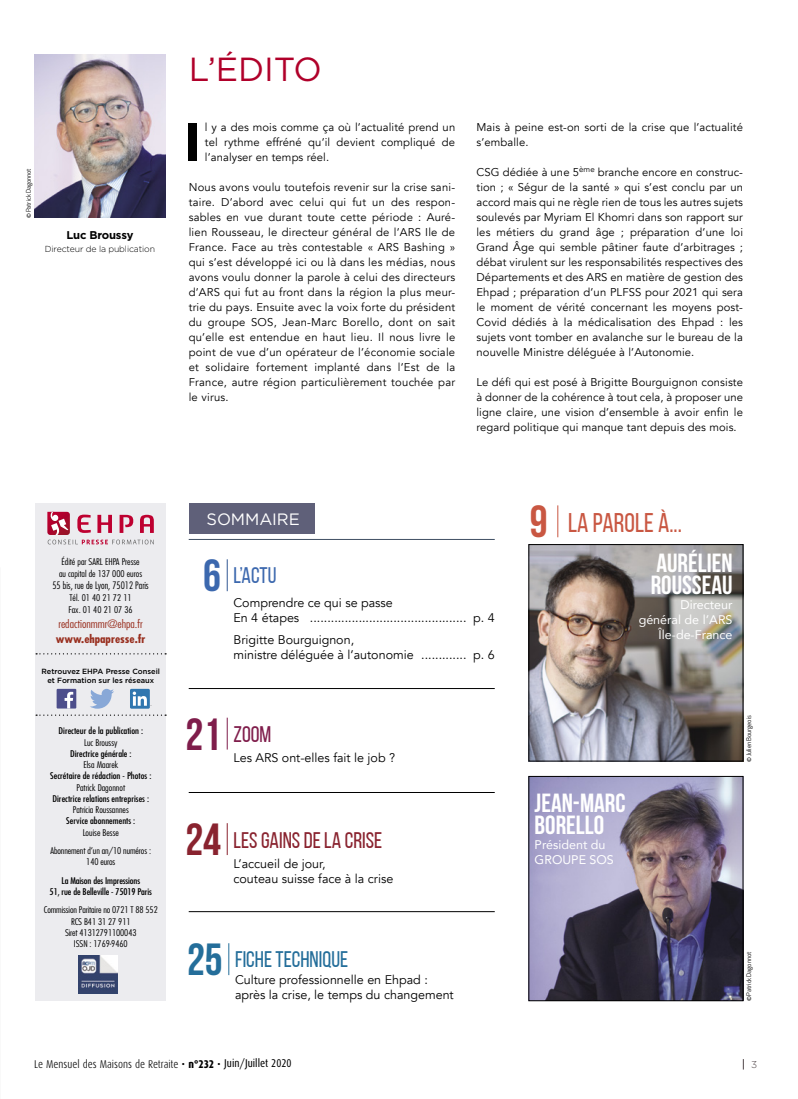
<style>
.page{position:relative;width:798px;height:1099px;background:#fff}
.page>*{position:absolute;margin:0;border:0;box-sizing:border-box;transform-origin:0 0}
.t1{font:900 53.62px "Avenir";color:#000}
.t2{font:45px "Bebas Neue";color:#246e9a}
.t3{font:45px "Bebas Neue";color:#7f1d4b}
.t4{font:45px "Bebas Neue";color:#89232f}
.t5{font:45px "Bebas Neue";color:#3c68ae}
.t6{font:45px "Bebas Neue";color:#c95742}
.t7{font:33.38px "Gotham";letter-spacing:-.005em;color:#b0002a}
.t8{font:27px "Bebas Neue";color:#c95742}
.t9{font:700 26.25px/22.5px "Bebas Neue";color:#fff}
.t10{font:22.5px "Bebas Neue";color:#89232f}
.t11{font:22.5px "Bebas Neue";color:#246e9a}
.t12{font:22.5px "Bebas Neue";color:#3c68ae}
.t13{font:22.5px "Bebas Neue";color:#7f1d4b}
.t14{font:16.5px "Gotham";letter-spacing:-.005em;color:#fff}
.t15{font:12.5px/15px "Avenir";color:#000}
.t16{font:12.5px/15px "Avenir";color:#fff;text-align:right}
.t17{font:11.25px/15px "Avenir";letter-spacing:.01em;color:#000;text-align:justify}
.t18{font:300 11.25px "Dax Condensed";color:#000}
.t19{font:300 condensed 11.25px "Futura LT";color:#992f1f;scale:1.11 1}
.t20{font:700 condensed 11.25px "Futura LT";color:#992f1f;scale:1.11 1}
.t21{font:700 11.25px "Gotham";letter-spacing:-.015em;color:#000}
.t22{font:300 condensed 10px "Futura LT";color:#000}
.t23{font:300 10px "Gotham";color:#504649}
.t24{font:300 condensed 9px/11.2px "Futura LT";color:#000;scale:1.11 1}
.t25{font:condensed 9px/11.2px "Futura LT";color:#000;text-align:center;scale:1.11 1}
.t26{font:300 8.75px "Gotham";letter-spacing:-.015em;color:#000}
.t27{font:500 7.5px/9px "Gotham";color:#000;text-align:center}
.t28{font:6.25px "Apex New";letter-spacing:-.015em;color:#000}
.s1{font-weight:800}
.s2{font-weight:400}
</style>
<div class="page">
<img style="left:530px;top:546px;width:210px;height:213px">
<div style="left:528px;top:544px;width:214px;height:217px;border:1px solid #000"></div>
<img style="left:530px;top:778px;width:210px;height:220px">
<div style="left:528px;top:776px;width:214px;height:224px;border:1px solid #000"></div>
<div style="left:35px;top:503px;width:131px;height:497px;background:#ececef"></div>
<svg style="left:47px;top:512px;width:107px;height:32px"></svg>
<img style="left:79px;top:955px;width:38px;height:38px">
<svg style="left:36px;top:653px;width:130px;height:1px"></svg>
<svg style="left:36px;top:714px;width:130px;height:1px"></svg>
<svg style="left:90px;top:688px;width:24px;height:20px"></svg>
<div style="left:130px;top:688px;width:20px;height:20px;background:#3076af"></div>
<svg style="left:133px;top:691px;width:19px;height:15px"></svg>
<div style="left:57px;top:688px;width:19px;height:20px;background:#4d4e8b"></div>
<svg style="left:65px;top:691px;width:8px;height:17px"></svg>
<img style="left:34px;top:54px;width:132px;height:164px">
<div style="left:189px;top:503px;width:125px;height:30px;background:#5f6079"></div>
<hr style="left:189px;top:688px;width:305px;height:1px;background:#000">
<hr style="left:189px;top:792px;width:305px;height:1px;background:#000">
<hr style="left:189px;top:911px;width:305px;height:1px;background:#000">
<hr style="left:189px;top:539px;width:305px;height:1px;background:#3f4f63">
<hr style="left:227px;top:559px;width:1px;height:32px;background:#315793">
<hr style="left:557px;top:505px;width:1px;height:32px;background:#c95742">
<hr style="left:228px;top:943px;width:1px;height:32px;background:#246e9a">
<hr style="left:227px;top:717px;width:1px;height:32px;background:#7f1d4b">
<hr style="left:227px;top:823px;width:1px;height:32px;background:#89232f">
<p class="t28" style="left:24px;top:218px;width:51px;rotate:-90deg">© Patrick Dagonnot</p>
<p class="t21" style="left:66px;top:228px;width:68px">Luc Broussy</p>
<p class="t26" style="left:45px;top:243px;width:112px">Directeur de la publication</p>
<h3 class="t7" style="left:189px;top:48px;width:135px">L’ÉDITO</h3>
<h1 class="t1" style="left:185px;top:96px;width:17px">I</h1>
<p class="t17" style="left:205px;top:120px;width:252px">l y a des mois comme ça où l’actualité prend un tel rythme effréné qu’il devient compliqué de l’analyser en temps réel.</p>
<p class="t17" style="left:189px;top:180px;width:268px">Nous avons voulu toutefois revenir sur la crise sani&shy;taire. D’abord avec celui qui fut un des respon&shy;sables en vue durant toute cette période : Auré&shy;lien Rousseau, le directeur général de l’ARS Ile de France. Face au très contestable « ARS Bashing » qui s’est développé ici ou là dans les médias, nous avons voulu donner la parole à celui des directeurs d’ARS qui fut au front dans la région la plus meur&shy;trie du pays. Ensuite avec la voix forte du président du groupe SOS, Jean-Marc Borello, dont on sait qu’elle est entendue en haut lieu. Il nous livre le point de vue d’un opérateur de l’économie sociale et solidaire fortement implanté dans l’Est de la France, autre région particulièrement touchée par le virus.</p>
<p class="t17" style="left:476px;top:120px;width:268px">Mais à peine est-on sorti de la crise que l’actualité s’emballe.</p>
<p class="t17" style="left:476px;top:165px;width:268px">CSG dédiée à une 5<sup>ème</sup> branche encore en construc&shy;tion ; « Ségur de la santé » qui s’est conclu par un accord mais qui ne règle rien de tous les autres sujets soulevés par Myriam El Khomri dans son rapport sur les métiers du grand âge ; préparation d’une loi Grand Âge qui semble pâtiner faute d’arbitrages ; débat virulent sur les responsabilités respectives des Départements et des ARS en matière de gestion des Ehpad ; préparation d’un PLFSS pour 2021 qui sera le moment de vérité concernant les moyens post-Covid dédiés à la médicalisation des Ehpad : les sujets vont tomber en avalanche sur le bureau de la nouvelle Ministre déléguée à l’Autonomie.</p>
<p class="t17" style="left:476px;top:375px;width:268px">Le défi qui est posé à Brigitte Bourguignon consiste à donner de la cohérence à tout cela, à proposer une ligne claire, une vision d’ensemble à avoir enfin le regard politique qui manque tant depuis des mois.</p>
<p class="t24" style="left:59px;top:556px;width:76px;line-height:12px">Édité par SARL EHPA Presse au capital de 137 000 euros</p>
<p class="t22" style="left:52px;top:580px;width:98px">55 bis, rue de Lyon, 75012 Paris</p>
<p class="t24" style="left:68px;top:592px;width:59px;line-height:12px">Tél. 01 40 21 72 11<br>Fax. 01 40 21 07 36</p>
<p class="t19" style="left:58px;top:617px;width:77px">redactionmmr@ehpa.fr</p>
<p class="t20" style="left:56px;top:632px;width:82px">www.ehpapresse.fr</p>
<p class="t27" style="left:42px;top:666px;width:120px">Retrouvez EHPA Presse Conseil et Formation sur les réseaux</p>
<p class="t25" style="left:58px;top:725px;width:78px">Directeur de la publication :</p>
<p class="t24" style="left:84px;top:736px;width:31px">Luc Broussy</p>
<p class="t25" style="left:70px;top:748px;width:57px">Directrice générale :</p>
<p class="t24" style="left:83px;top:759px;width:33px">Elsa Maarek</p>
<p class="t25" style="left:50px;top:770px;width:93px">Secrétaire de rédaction - Photos :</p>
<p class="t24" style="left:76px;top:781px;width:45px">Patrick Dagonnot</p>
<p class="t25" style="left:52px;top:793px;width:88px">Directrice relations entreprises :</p>
<p class="t24" style="left:73px;top:804px;width:52px">Patricia Roussannes</p>
<p class="t25" style="left:66px;top:815px;width:64px">Service abonnements :</p>
<p class="t24" style="left:50px;top:823px;width:92px;line-height:18.4px;text-align:center">Louise Besse<br>Abonnement d’un an/10 numéros :</p>
<p class="t24" style="left:86px;top:856px;width:28px">140 euros</p>
<p class="t25" style="left:50px;top:874px;width:94px">La Maison des Impressions<br>51, rue de Belleville - 75019 Paris</p>
<p class="t24" style="left:44px;top:904px;width:104px;text-align:center">Commission Paritaire no 0721 T 88 552<br>RCS B41 31 27 911<br>Siret 41312791100043<br>ISSN : 1769-9460</p>
<h2 class="t6" style="left:529px;top:497px;width:19px">9</h2>
<h3 class="t14" style="left:206px;top:509px;width:95px">SOMMAIRE</h3>
<h3 class="t8" style="left:568px;top:508px;width:115px">LA PAROLE À...</h3>
<h2 class="t5" style="left:203px;top:551px;width:19px">6</h2>
<h3 class="t12" style="left:233px;top:563px;width:44px">L’ACTU</h3>
<p class="t15" style="left:233px;top:595px;width:161px">Comprendre ce qui se passe<br>En 4 étapes</p>
<p class="t15" style="left:233px;top:632px;width:182px">Brigitte Bourguignon,<br>ministre déléguée à l’autonomie</p>
<p class="t15" style="left:473px;top:610px;width:23px">p. 4</p>
<p class="t15" style="left:473px;top:647px;width:23px">p. 6</p>
<h3 class="t9" style="left:650px;top:551px;width:83px">AURÉLIEN<br>ROUSSEAU</h3>
<p class="t16" style="left:638px;top:597px;width:95px">Directeur général de l’ARS<br>Île-de-France</p>
<h2 class="t3" style="left:185px;top:709px;width:37px">21</h2>
<h3 class="t13" style="left:233px;top:722px;width:39px">ZOOM</h3>
<p class="t15" style="left:233px;top:750px;width:163px">Les ARS ont-elles fait le job ?</p>
<h2 class="t4" style="left:185px;top:814px;width:37px">24</h2>
<h3 class="t10" style="left:233px;top:827px;width:150px">LES GAINS DE LA CRISE</h3>
<p class="t15" style="left:233px;top:856px;width:161px">L’accueil de jour,<br>couteau suisse face à la crise</p>
<h3 class="t9" style="left:534px;top:791px;width:92px">JEAN-MARC<br>BORELLO</h3>
<p class="t16" style="left:534px;top:837px;width:81px;text-align:left">Président du<br>GROUPE SOS</p>
<p class="t28" style="left:744px;top:762px;width:48px;rotate:-90deg">© Julien Bourgeois</p>
<h2 class="t2" style="left:187px;top:934px;width:37px">25</h2>
<h3 class="t11" style="left:235px;top:946px;width:115px">FICHE TECHNIQUE</h3>
<p class="t15" style="left:235px;top:972px;width:220px">Culture professionnelle en Ehpad : après la crise, le temps du changement</p>
<p class="t28" style="left:744px;top:1001px;width:51px;rotate:-90deg">© Patrick Dagonnot</p>
<p class="t18" style="left:34px;top:1057px;width:259px">Le Mensuel des Maisons de Retraite • <span class="s1">n°232</span> • <span class="s2">Juin/Juillet 2020</span></p>
<p class="t23" style="left:750px;top:1057px;width:8px">3</p>
</div>
